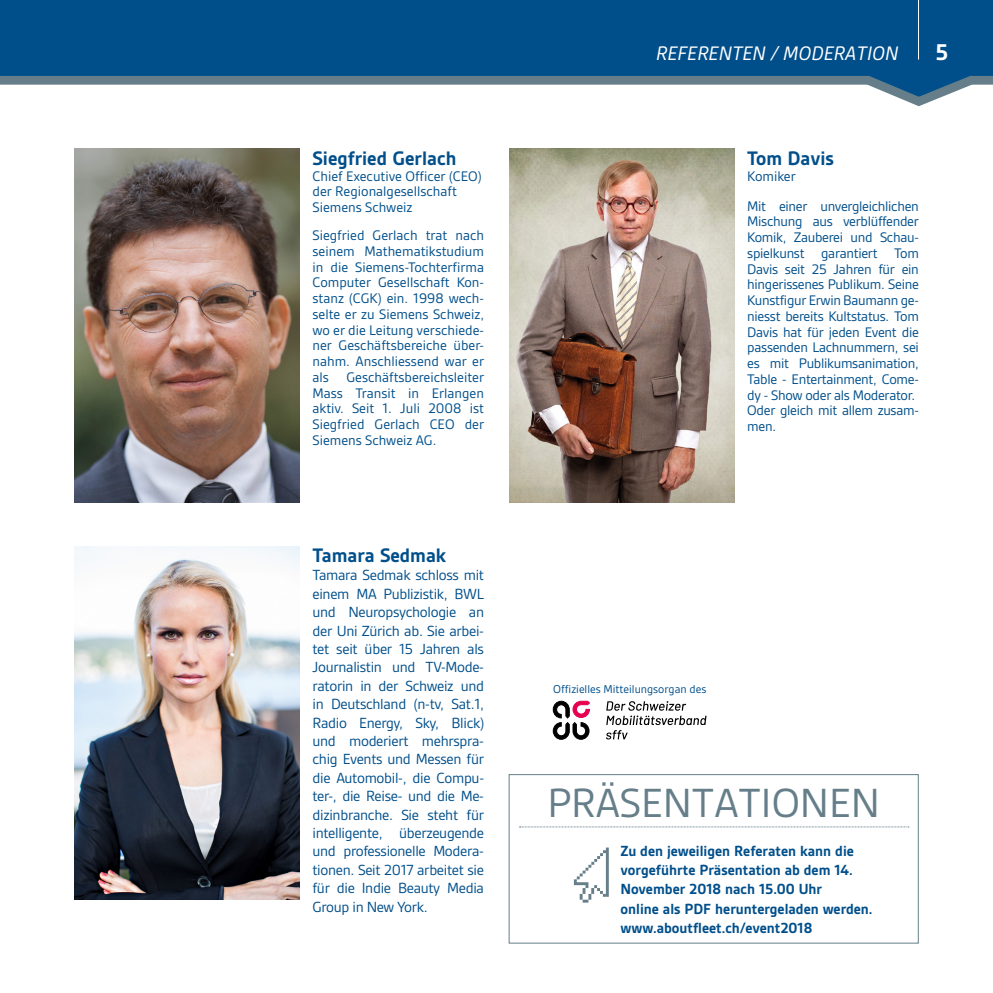
<style>
.page{position:relative;width:993px;height:993px;background:#fff}
.page>*{position:absolute;margin:0;border:0;box-sizing:border-box;transform-origin:0 0}
.t1{font:43.75px "Gesta";color:#657e89}
.t2{font:700 24.5px "Gesta";color:#fff}
.t3{font:700 21px "Gesta";color:#004f8b}
.t4{font:italic 21px "Gesta";color:#fff}
.t5{font:15.75px/18.4px "Gesta";letter-spacing:-.02em;color:#004f8b;text-align:justify}
.t6{font:700 15.75px/19.2px "Gesta";color:#004f8b}
.t7{font:14.88px/15.8px "Gesta";letter-spacing:-.02em;color:#004f8b;text-align:justify}
.t8{font:14.88px/15.8px "Gesta";color:#004f8b}
.t9{font:12.25px "Gesta";color:#004f8b}
</style>
<div class="page">
<svg style="left:606px;top:701px;width:100px;height:38px"></svg>
<svg style="left:552px;top:700px;width:38px;height:39px"></svg>
<div style="left:0;top:0;width:992px;height:69px;background:#004f8b"></div>
<svg style="left:0;top:69px;width:992px;height:37px"></svg>
<hr style="left:917px;top:0;width:1px;height:60px;background:#fff">
<img style="left:75px;top:149px;width:224px;height:353px">
<img style="left:75px;top:546px;width:224px;height:353px">
<img style="left:509px;top:149px;width:225px;height:353px">
<svg style="left:519px;top:826px;width:389px;height:1px"></svg>
<svg style="left:573px;top:847px;width:35px;height:55px"></svg>
<div style="left:508px;top:774px;width:410px;height:169px;border:1px solid #657e89"></div>
<h3 class="t3" style="left:312px;top:146px;width:145px">Siegfried Gerlach</h3>
<p class="t8" style="left:312px;top:168px;width:170px">Chief Executive Officer (CEO) der Regionalgesellschaft<br>Siemens Schweiz</p>
<p class="t7" style="left:312px;top:227px;width:173px">Siegfried Gerlach trat nach seinem Mathematikstudium in die Siemens-Tochterfirma Computer Gesellschaft Kon&shy;stanz (CGK) ein. 1998 wech&shy;selte er zu Siemens Schweiz, wo er die Leitung verschiede&shy;ner Geschäftsbereiche über&shy;nahm. Anschliessend war er als Geschäftsbereichsleiter Mass Transit in Erlangen aktiv. Seit 1. Juli 2008 ist Siegfried Gerlach CEO der Siemens Schweiz AG.</p>
<h3 class="t3" style="left:312px;top:543px;width:135px">Tamara Sedmak</h3>
<p class="t5" style="left:312px;top:566px;width:173px">Tamara Sedmak schloss mit einem MA Publizistik, BWL und Neuropsychologie an der Uni Zürich ab. Sie arbei&shy;tet seit über 15 Jahren als Journalistin und TV-Mode&shy;ratorin in der Schweiz und in Deutschland (n-tv, Sat.1, Radio Energy, Sky, Blick) und moderiert mehrspra&shy;chig Events und Messen für die Automobil-, die Compu&shy;ter-, die Reise- und die Me&shy;dizinbranche. Sie steht für intelligente, überzeugende und professionelle Modera&shy;tionen. Seit 2017 arbeitet sie für die Indie Beauty Media Group in New York.</p>
<h3 class="t4" style="left:656px;top:41px;width:243px">REFERENTEN / MODERATION</h3>
<h2 class="t2" style="left:935px;top:38px;width:14px">5</h2>
<h3 class="t3" style="left:747px;top:146px;width:88px">Tom Davis</h3>
<p class="t8" style="left:747px;top:168px;width:50px">Komiker</p>
<p class="t7" style="left:747px;top:198px;width:173px;text-align:left">Mit einer unvergleichlichen<br>Mischung aus verblüffender<br>Komik, Zauberei und Schau&shy;spielkunst garantiert Tom<br>Davis seit 25 Jahren für ein hingerissenes Publikum. Seine<br>Kunstfigur Erwin Baumann ge&shy;niesst bereits Kultstatus. Tom<br>Davis hat für jeden Event die passenden Lachnummern, sei es mit Publikumsanimation,<br>Table - Entertainment, Come&shy;dy - Show oder als Moderator.<br>Oder gleich mit allem zusam&shy;men.</p>
<p class="t9" style="left:553px;top:681px;width:154px">Offizielles Mitteilungsorgan des</p>
<h1 class="t1" style="left:547px;top:777px;width:334px">PRÄSENTATIONEN</h1>
<p class="t6" style="left:620px;top:840px;width:253px">Zu den jeweiligen Referaten kann die vorgeführte Präsentation ab dem 14.<br>November 2018 nach 15.00 Uhr<br>online als PDF heruntergeladen werden. www.aboutfleet.ch/event2018</p>
</div>
